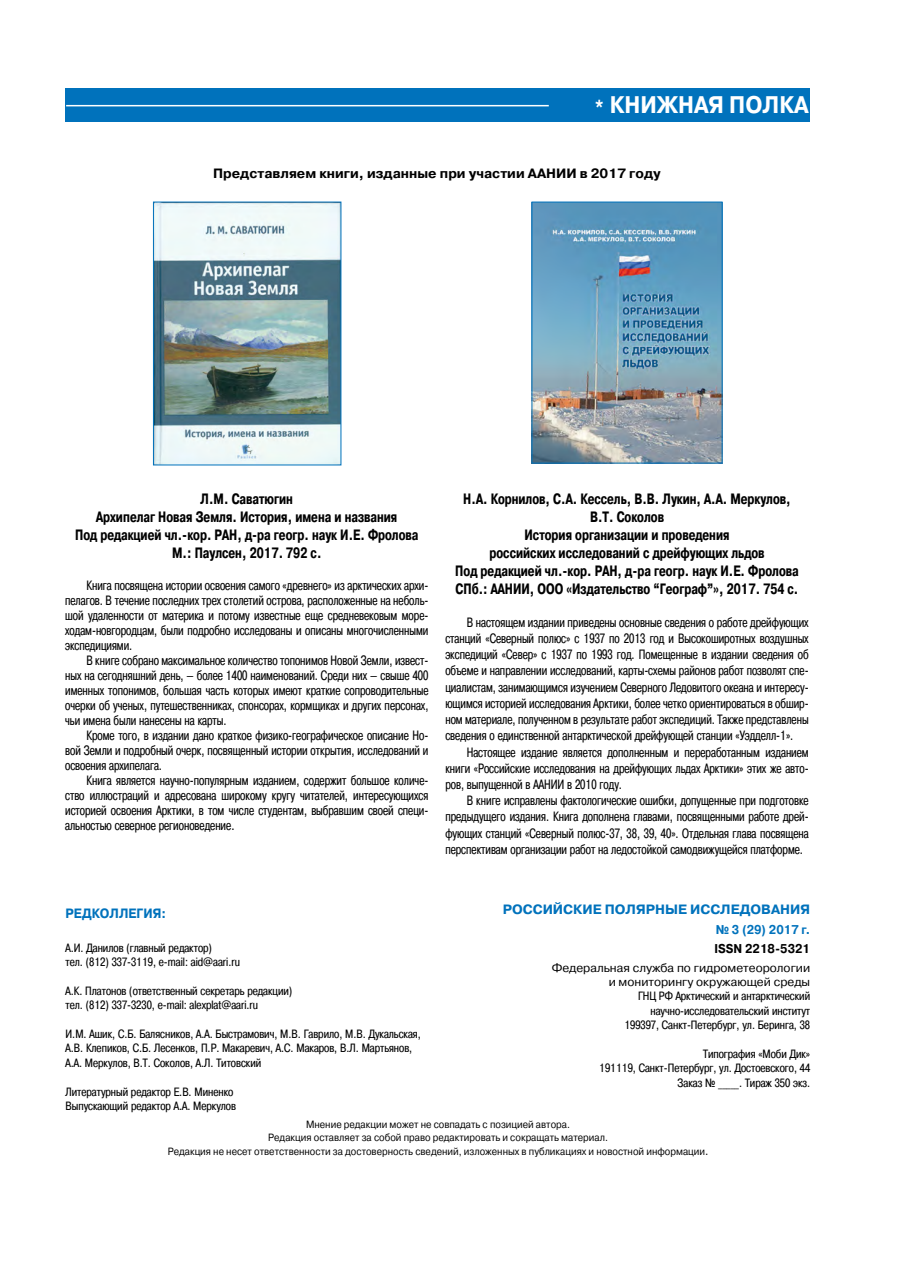
<style>
.page{position:relative;width:897px;height:1267px;background:#fff}
.page>*{position:absolute;margin:0;border:0;box-sizing:border-box;transform-origin:0 0}
.t1{font:700 24px "Pragmatica C";color:#fff;scale:.9 1}
.t2{font:700 15px/18px "Pragmatica Cond C";color:#000;text-align:center;scale:.9 1}
.t3{font:13.5px/15px "Pragmatica Cond C";color:#000;text-align:justify;scale:.9 1}
.t4{font:700 13.5px "Pragmatica C";color:#000}
.t5{font:700 13.5px "Pragmatica C";color:#0072bc}
.t6{font:700 13.5px "Pragmatica C";color:#0072bc;scale:.9 1}
.t7{font:700 12.75px "Pragmatica C";color:#000;scale:.9 1}
.t8{font:700 12.75px "Pragmatica C";color:#0072bc;scale:.9 1}
.t9{font:12px/14.4px "Pragmatica Cond C";color:#000}
.t10{font:12px/14.4px "Pragmatica C";color:#000;text-align:right}
.t11{font:10.5px/12.6px "Pragmatica C";color:#000;text-align:center;scale:.9 1}
.s1{font-family:"Pragmatica C"}
.s2{font-size:12px}
</style>
<div class="page">
<div style="left:65px;top:88px;width:744px;height:33px;background:#0072bc"></div>
<hr style="left:66px;top:105px;width:482px;height:1px;background:#fff">
<img style="left:155px;top:204px;width:184px;height:259px">
<div style="left:153px;top:202px;width:188px;height:263px;border:1px solid #0072bc"></div>
<img style="left:533px;top:204px;width:187px;height:257px">
<div style="left:531px;top:202px;width:191px;height:261px;border:1px solid #0072bc"></div>
<h1 class="t1" style="left:594px;top:91px;width:240px">* КНИЖНАЯ ПОЛКА</h1>
<p class="t4" style="left:213px;top:166px;width:449px">Представляем книги, изданные при участии ААНИИ в 2017 году</p>
<p class="t2" style="left:75px;top:490px;width:383px">Л.М. Саватюгин<br>Архипелаг Новая Земля. История, имена и названия<br>Под редакцией чл.-кор. РАН, д-ра геогр. наук И.Е. Фролова М.: Паулсен, 2017. 792 с.</p>
<p class="t3" style="left:65px;top:577px;width:405px;text-indent:21px">Книга посвящена истории освоения самого «древнего» из арктических архи&shy;пелагов. В течение последних трех столетий острова, расположенные на неболь&shy;шой удаленности от материка и потому известные еще средневековым море&shy;ходам-новгородцам, были подробно исследованы и описаны многочисленными экспедициями.</p>
<p class="t3" style="left:65px;top:652px;width:405px;text-indent:21px">В книге собрано максимальное количество топонимов Новой Земли, извест&shy;ных на сегодняшний день, — более 1400 наименований. Среди них — свыше 400 именных топонимов, большая часть которых имеют краткие сопроводительные очерки об ученых, путешественниках, спонсорах, кормщиках и других персонах, чьи имена были нанесены на карты.</p>
<p class="t3" style="left:65px;top:727px;width:405px;text-indent:21px">Кроме того, в издании дано краткое физико-географическое описание Но&shy;вой Земли и подробный очерк, посвященный истории открытия, исследований и освоения архипелага.</p>
<p class="t3" style="left:65px;top:772px;width:405px;text-indent:21px">Книга является научно-популярным изданием, содержит большое количе&shy;ство иллюстраций и адресована широкому кругу читателей, интересующихся историей освоения Арктики, в том числе студентам, выбравшим своей специ&shy;альностью северное регионоведение<span class="s1">.</span></p>
<p class="t2" style="left:455px;top:490px;width:383px">Н.А. Корнилов, С.А. Кессель, В.В. Лукин, А.А. Меркулов, В.Т. Соколов<br>История организации и проведения<br>российских исследований с дрейфующих льдов<br>Под редакцией чл.-кор. РАН, д-ра геогр. наук И.Е. Фролова СПб.: ААНИИ, ООО «Издательство “Географ”», 2017. 754 с.</p>
<p class="t3" style="left:445px;top:614px;width:405px;line-height:16.2px;text-indent:21px">В настоящем издании приведены основные сведения о работе дрейфующих станций «Северный полюс» с 1937 по 2013 год и Высокоширотных воздушных экспедиций «Север» с 1937 по 1993 год. Помещенные в издании сведения об объеме и направлении исследований, карты-схемы районов работ позволят спе&shy;циалистам, занимающимся изучением Северного Ледовитого океана и интересу&shy;ющимся историей исследования Арктики, более четко ориентироваться в обшир&shy;ном материале, полученном в результате работ экспедиций. Также представлены сведения о единственной антарктической дрейфующей станции «Уэдделл-1».</p>
<p class="t3" style="left:445px;top:743px;width:405px;line-height:16.2px;text-indent:21px">Настоящее издание является дополненным и переработанным изданием книги «Российские исследования на дрейфующих льдах Арктики» этих же авто&shy;ров, выпущенной в ААНИИ в 2010 году.</p>
<p class="t3" style="left:445px;top:792px;width:405px;line-height:16.2px;text-indent:21px">В книге исправлены фактологические ошибки, допущенные при подготовке предыдущего издания. Книга дополнена главами, посвященными работе дрей&shy;фующих станций «Северный полюс-37, 38, 39, 40». Отдельная глава посвящена перспективам организации работ на ледостойкой самодвижущейся платформе.</p>
<p class="t5" style="left:502px;top:902px;width:309px">РОССИЙСКИЕ ПОЛЯРНЫЕ ИССЛЕДОВАНИЯ</p>
<p class="t8" style="left:715px;top:922px;width:106px">№ 3 (29) 2017 г.</p>
<p class="t7" style="left:714px;top:941px;width:108px">ISSN 2218-5321</p>
<p class="t10" style="left:551px;top:960px;width:260px">Федеральная служба по гидрометеорологии и мониторингу окружающей среды</p>
<p class="t9" style="left:624px;top:989px;width:187px;text-align:right">ГНЦ РФ Арктический и антарктический научно-исследовательский институт<br>199397, Санкт-Петербург, ул. Беринга, 38</p>
<p class="t9" style="left:599px;top:1046px;width:212px;text-align:right">Типография «Моби Дик»<br>191119, Санкт-Петербург, ул. Достоевского, 44<br>Заказ № _____. Тираж 350 экз.</p>
<p class="t11" style="left:268px;top:1118px;width:379px">Мнение редакции может не совпадать с позицией автора.<br>Редакция оставляет за собой право редактировать и сокращать материал.</p>
<p class="t11" style="left:168px;top:1145px;width:602px">Редакция не несет ответственности за достоверность сведений, изложенных в публикациях и новостной информации<span class="s2">.</span></p>
<p class="t6" style="left:66px;top:905px;width:113px">РЕДКОЛЛЕГИЯ:</p>
<p class="t9" style="left:66px;top:940px;width:176px">А.И. Данилов (главный редактор)<br>тел. (812) 337-3119, e-mail: aid@aari.ru</p>
<p class="t9" style="left:66px;top:983px;width:228px">А.К. Платонов (ответственный секретарь редакции) тел. (812) 337-3230, e-mail: alexplat@aari.ru</p>
<p class="t9" style="left:66px;top:1026px;width:357px">И.М. Ашик, С.Б. Балясников, А.А. Быстрамович, М.В. Гаврило, М.В. Дукальская,<br>А.В. Клепиков, С.Б. Лесенков, П.Р. Макаревич, А.С. Макаров, В.Л. Мартьянов,<br>А.А. Меркулов, В.Т. Соколов, А.Л. Титовский</p>
<p class="t9" style="left:66px;top:1084px;width:172px">Литературный редактор Е.В. Миненко<br>Выпускающий редактор А.А. Меркулов</p>
</div>
